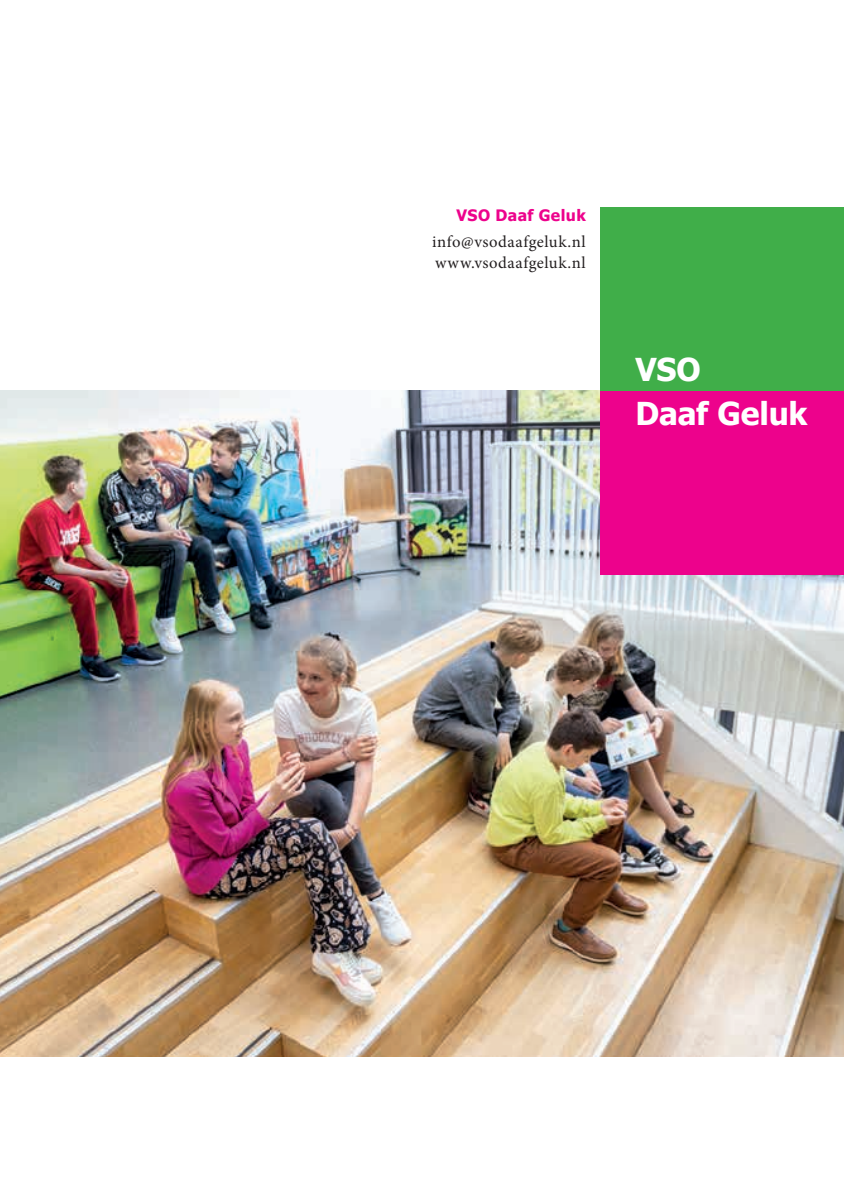
<style>
.page{position:relative;width:844px;height:1191px;background:#fff}
.page>*{position:absolute;margin:0;border:0;box-sizing:border-box;transform-origin:0 0}
.t1{font:700 31.5px/43.8px "Tahoma";letter-spacing:-.01em;color:#fff}
.t2{font:16.62px/21.9px "Minion Pro";letter-spacing:.03em;color:#231f20}
.t3{font:700 15.75px "Tahoma";letter-spacing:.025em;color:#ed028c}
</style>
<div class="page">
<img style="left:0;top:391px;width:843px;height:665px">
<div style="left:600px;top:391px;width:243px;height:183px;background:#ed028c"></div>
<div style="left:600px;top:207px;width:243px;height:184px;background:#40ae49"></div>
<p class="t3" style="left:456px;top:204px;width:131px">VSO Daaf Geluk</p>
<p class="t2" style="left:432px;top:230px;width:155px">info@vsodaafgeluk.nl www.vsodaafgeluk.nl</p>
<h1 class="t1" style="left:635px;top:345px;width:173px">VSO<br>Daaf Geluk</h1>
</div>
